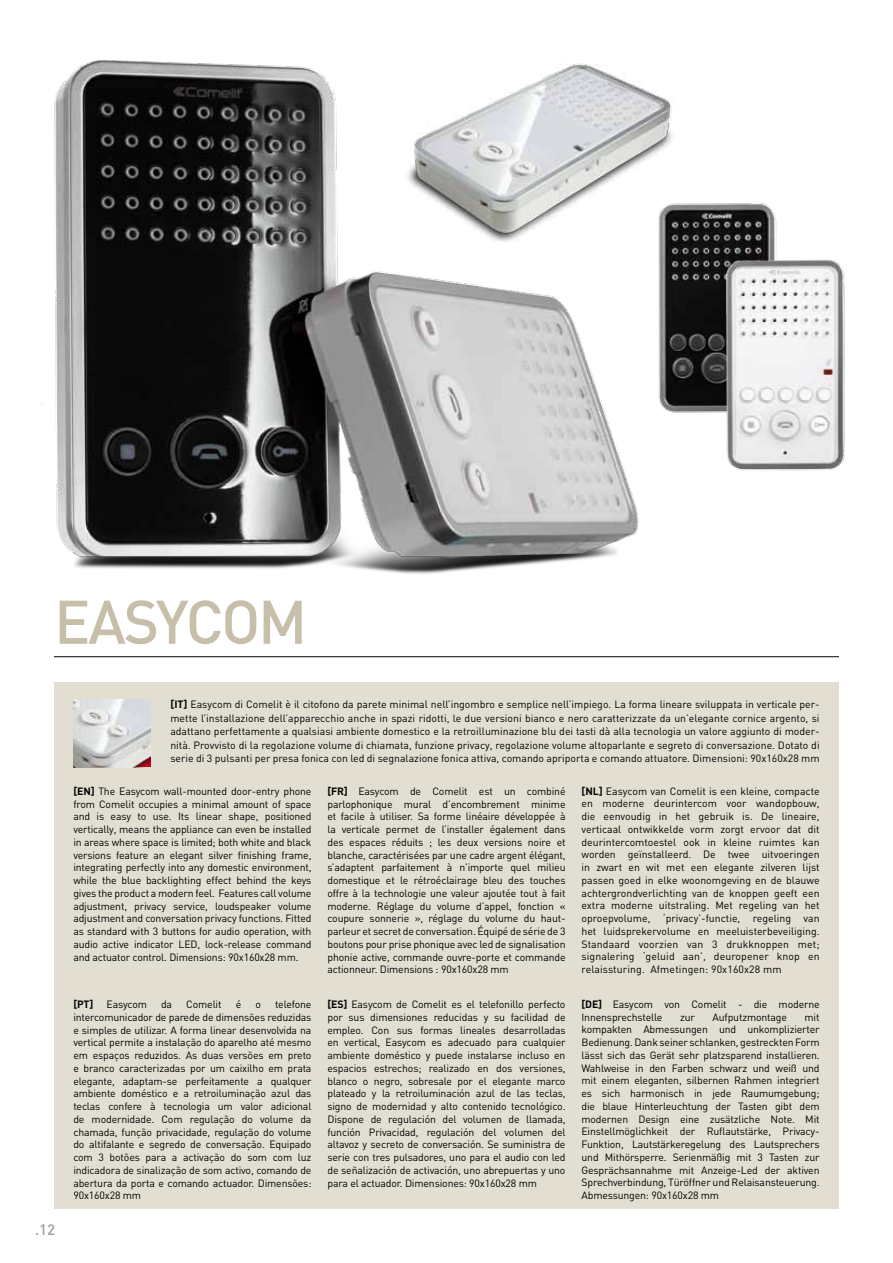
<style>
.page{position:relative;width:893px;height:1263px;background:#fff}
.page>*{position:absolute;margin:0;border:0;box-sizing:border-box;transform-origin:0 0}
.t1{font:500 60.6px "DIN";letter-spacing:-.04em;color:#c7bfa9}
.t2{font:500 15px "DIN";color:#9c9e9f}
.t3{font:10.5px/12.8px "DIN";letter-spacing:-.015em;color:#000;text-align:justify}
.s1{font-weight:700}
</style>
<div class="page">
<div style="left:54px;top:682px;width:785px;height:527px;background:#e3ded2"></div>
<hr style="left:54px;top:656px;width:785px;height:1px;background:#000">
<img style="left:73px;top:700px;width:78px;height:67px">
<img style="left:40px;top:60px;width:599px;height:514px">
<img style="left:383px;top:60px;width:289px;height:184px">
<img style="left:643px;top:196px;width:134px;height:217px">
<img style="left:712px;top:245px;width:133px;height:226px">
<h1 class="t1" style="left:54px;top:583px;width:255px">EASYCOM</h1>
<p class="t3" style="left:170px;top:698px;width:651px;line-height:13.5px"><span class="s1">[IT]</span> Easycom di Comelit è il citofono da parete minimal nell’ingombro e semplice nell’impiego. La forma lineare sviluppata in verticale per&shy;mette l’installazione dell’apparecchio anche in spazi ridotti, le due versioni bianco e nero caratterizzate da un’elegante cornice argento, si adattano perfettamente a qualsiasi ambiente domestico e la retroilluminazione blu dei tasti dà alla tecnologia un valore aggiunto di moder&shy;nità. Provvisto di la regolazione volume di chiamata, funzione privacy, regolazione volume altoparlante e segreto di conversazione. Dotato di serie di 3 pulsanti per presa fonica con led di segnalazione fonica attiva, comando apriporta e comando attuatore. Dimensioni: 90x160x28 mm</p>
<h2 class="t2" style="left:35px;top:1220px;width:22px">.12</h2>
<p class="t3" style="left:73px;top:784px;width:240px"><span class="s1">[EN]</span> The Easycom wall-mounted door-entry phone from Comelit occupies a minimal amount of space and is easy to use. Its linear shape, positioned vertically, means the appliance can even be installed in areas where space is limited; both white and black versions feature an elegant silver finishing frame, integrating perfectly into any domestic environment, while the blue backlighting effect behind the keys gives the product a modern feel. Features call volume adjustment, privacy service, loudspeaker volume adjustment and conversation privacy functions. Fitted as standard with 3 buttons for audio operation, with audio active indicator LED, lock-release command and actuator control. Dimensions: 90x160x28 mm.</p>
<p class="t3" style="left:73px;top:998px;width:75px"><span class="s1">[PT]</span> Easycom</p>
<p class="t3" style="left:161px;top:998px;width:13px">da</p>
<p class="t3" style="left:186px;top:998px;width:37px">Comelit</p>
<p class="t3" style="left:236px;top:998px;width:7px">é</p>
<p class="t3" style="left:255px;top:998px;width:7px">o</p>
<p class="t3" style="left:73px;top:998px;width:240px;text-indent:202px">telefone intercomunicador de parede de dimensões reduzidas e simples de utilizar. A forma linear desenvolvida na vertical permite a instalação do aparelho até mesmo em espaços reduzidos. As duas versões em preto e branco caracterizadas por um caixilho em prata elegante, adaptam-se perfeitamente a qualquer ambiente doméstico e a retroiluminação azul das teclas confere à tecnologia um valor adicional de modernidade. Com regulação do volume da chamada, função privacidade, regulação do volume do altifalante e segredo de conversação. Equipado com 3 botões para a activação do som com luz indicadora de sinalização de som activo, comando de abertura da porta e comando actuador. Dimensões:<br>90x160x28 mm</p>
<p class="t3" style="left:327px;top:784px;width:240px"><span class="s1">[FR]</span> Easycom de Comelit est un combiné parlophonique mural d’encombrement minime et facile à utiliser. Sa forme linéaire développée à la verticale permet de l’installer également dans des espaces réduits ; les deux versions noire et blanche, caractérisées par une cadre argent élégant, s’adaptent parfaitement à n’importe quel milieu domestique et le rétroéclairage bleu des touches offre à la technologie une valeur ajoutée tout à fait moderne. Réglage du volume d’appel, fonction « coupure sonnerie », réglage du volume du haut&shy;parleur et secret de conversation. Équipé de série de 3 boutons pour prise phonique avec led de signalisation phonie active, commande ouvre-porte et commande actionneur. Dimensions : 90x160x28 mm</p>
<p class="t3" style="left:327px;top:998px;width:240px"><span class="s1">[ES]</span> Easycom de Comelit es el telefonillo perfecto por sus dimensiones reducidas y su facilidad de empleo. Con sus formas lineales desarrolladas en vertical, Easycom es adecuado para cualquier ambiente doméstico y puede instalarse incluso en espacios estrechos; realizado en dos versiones, blanco o negro, sobresale por el elegante marco plateado y la retroiluminación azul de las teclas, signo de modernidad y alto contenido tecnológico.<br>Dispone de regulación del volumen de llamada, función Privacidad, regulación del volumen del altavoz y secreto de conversación. Se suministra de serie con tres pulsadores, uno para el audio con led de señalización de activación, uno abrepuertas y uno para el actuador. Dimensiones: 90x160x28 mm</p>
<p class="t3" style="left:581px;top:784px;width:240px"><span class="s1">[NL]</span> Easycom van Comelit is een kleine, compacte en moderne deurintercom voor wandopbouw, die eenvoudig in het gebruik is. De lineaire, verticaal ontwikkelde vorm zorgt ervoor dat dit deurintercomtoestel ook in kleine ruimtes kan worden geïnstalleerd. De twee uitvoeringen in zwart en wit met een elegante zilveren lijst passen goed in elke woonomgeving en de blauwe achtergrondverlichting van de knoppen geeft een extra moderne uitstraling. Met regeling van het oproepvolume, ‘privacy’-functie, regeling van het luidsprekervolume en meeluisterbeveiliging.<br>Standaard voorzien van 3 drukknoppen met; signalering ‘geluid aan’, deuropener knop en relaissturing. Afmetingen: 90x160x28 mm</p>
<p class="t3" style="left:581px;top:997px;width:240px"><span class="s1">[DE]</span> Easycom von Comelit - die moderne<br>Innensprechstelle</p>
<p class="t3" style="left:680px;top:1010px;width:16px">zur</p>
<p class="t3" style="left:712px;top:1010px;width:76px">Aufputzmontage</p>
<p class="t3" style="left:581px;top:1010px;width:240px;text-indent:223px">mit kompakten Abmessungen und unkomplizierter Bedienung. Dank seiner schlanken, gestreckten Form lässt sich das Gerät sehr platzsparend installieren.<br>Wahlweise in den Farben schwarz und weiß und mit einem eleganten, silbernen Rahmen integriert es sich harmonisch in jede Raumumgebung; die blaue Hinterleuchtung der Tasten gibt dem modernen Design eine zusätzliche Note. Mit Einstellmöglichkeit der Ruflautstärke, Privacy-Funktion, Lautstärkeregelung des Lautsprechers und Mithörsperre. Serienmäßig mit 3 Tasten zur Gesprächsannahme mit Anzeige-Led der aktiven Sprechverbindung, Türöffner und Relaisansteuerung.<br>Abmessungen: 90x160x28 mm</p>
</div>
